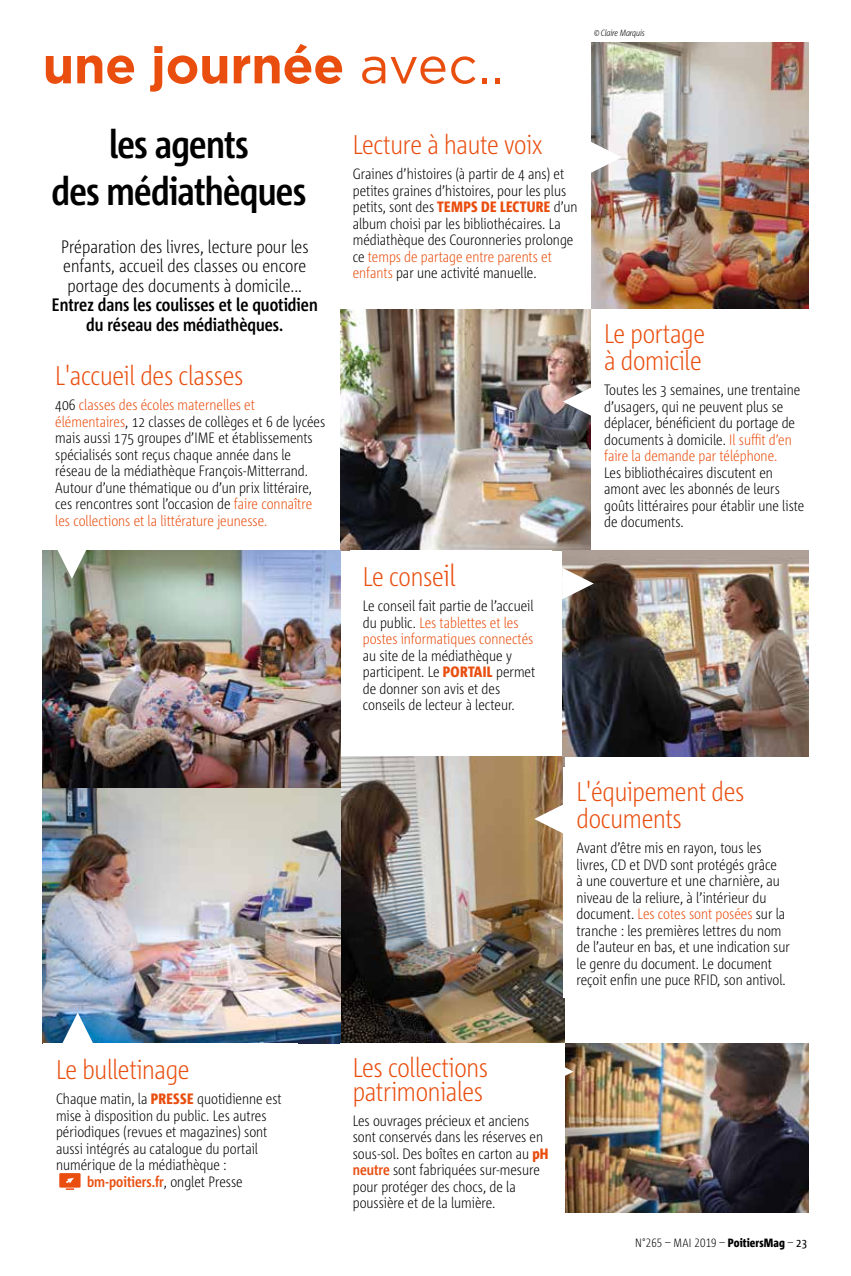
<style>
.page{position:relative;width:851px;height:1276px;background:#fff}
.page>*{position:absolute;margin:0;border:0;box-sizing:border-box;transform-origin:0 0}
.t1{font:700 51px "Gotham";letter-spacing:-.01em;color:#e94e0f}
.t2{font:700 39px/46.5px "Corpid C1 Cd";letter-spacing:-.02em;color:#000;text-align:center}
.t3{font:300 27px/27px "Corpid C1 Cd";letter-spacing:-.01em;color:#e94e0f}
.t4{font:300 18px/19.5px "Corpid C1 Cd";color:#000;text-align:justify}
.t5{font:700 18px/19.5px "Corpid C1 Cd";color:#000;text-align:center}
.t6{font:300 15px/16.5px "Corpid C1 Cd";color:#000}
.t7{font:300 15px/16.5px "Corpid C1 Cd";color:#e94e0f}
.t8{font:700 15px "Corpid C1 Cd";color:#e94e0f}
.t9{font:300 12px "Corpid C1 Cd";letter-spacing:.01em;color:#000}
.t10{font:italic 300 9px "Corpid C1 Cd";letter-spacing:-.02em;color:#000}
.s1{font-weight:400}
.s2{color:#e94e0f}
.s3{font-weight:800;color:#e94e0f}
.s4{font-size:30px}
.s5{color:#000}
.s6{font-weight:300;color:#000}
.s7{font-weight:700;color:#e94e0f}
.s8{font-weight:800}
</style>
<div class="page">
<img style="left:565px;top:1043px;width:243px;height:169px">
<img style="left:591px;top:43px;width:217px;height:266px">
<img style="left:340px;top:310px;width:251px;height:240px">
<img style="left:340px;top:756px;width:224px;height:287px">
<img style="left:562px;top:550px;width:246px;height:206px">
<img style="left:43px;top:550px;width:297px;height:239px">
<img style="left:43px;top:789px;width:297px;height:254px">
<svg style="left:62px;top:1012px;width:32px;height:31px"></svg>
<svg style="left:56px;top:550px;width:32px;height:29px"></svg>
<svg style="left:534px;top:803px;width:29px;height:32px"></svg>
<svg style="left:562px;top:568px;width:31px;height:31px"></svg>
<svg style="left:565px;top:1055px;width:8px;height:32px"></svg>
<svg style="left:562px;top:386px;width:29px;height:31px"></svg>
<svg style="left:591px;top:141px;width:31px;height:32px"></svg>
<div style="left:563px;top:767px;width:239px;height:231px;background:#fff"></div>
<div style="left:59px;top:1173px;width:22px;height:14px;background:#e94e0f"></div>
<svg style="left:66px;top:1177px;width:8px;height:13px"></svg>
<h1 class="t1" style="left:43px;top:31px;width:462px">une journée <span class="s1">avec..</span></h1>
<h2 class="t2" style="left:51px;top:120px;width:256px">les agents<br>des médiathèques</h2>
<p class="t4" style="left:61px;top:236px;width:249px">Préparation des livres, lecture pour les enfants, accueil des classes ou encore portage des documents à domicile...</p>
<p class="t5" style="left:52px;top:294px;width:267px">Entrez dans les coulisses et le quotidien du réseau des médiathèques.</p>
<h3 class="t3" style="left:55px;top:361px;width:189px">L'accueil des classes</h3>
<p class="t6" style="left:55px;top:396px;width:271px">406 <span class="s2">classes des écoles maternelles et élémentaires</span>, 12 classes de collèges et 6 de lycées mais aussi 175 groupes d’IME et établissements spécialisés sont reçus chaque année dans le réseau de la médiathèque François-Mitterrand.<br>Autour d’une thématique ou d’un prix littéraire, ces rencontres sont l’occasion de <span class="s2">faire connaître les collections et la littérature jeunesse.</span></p>
<h3 class="t3" style="left:353px;top:131px;width:191px">Lecture à haute voix</h3>
<p class="t6" style="left:353px;top:165px;width:226px">Graines d’histoires (à partir de 4 ans) et petites graines d’histoires, pour les plus petits, sont des <span class="s3">TEMPS DE LECTURE</span> d’un album choisi par les bibliothécaires. La médiathèque des Couronneries prolonge ce <span class="s2">temps de partage entre parents et enfants</span> par une activité manuelle.</p>
<h3 class="t3" style="left:363px;top:562px;width:95px">Le conse<span class="s4">il</span></h3>
<p class="t7" style="left:363px;top:597px;width:172px"><span class="s5">Le conseil fait partie de l’accueil du public.</span> Les tablettes et les postes informatiques connectés</p>
<p class="t6" style="left:363px;top:647px;width:174px">au site de la médiathèque y participent. Le <span class="s3">PORTAIL</span> permet de donner son avis et des conseils de lecteur à lecteur.</p>
<p class="t10" style="left:594px;top:27px;width:52px">© Claire Marquis</p>
<h3 class="t3" style="left:604px;top:320px;width:102px">Le portage à domicile</h3>
<p class="t6" style="left:604px;top:381px;width:198px">Toutes les 3 semaines, une trentaine d’usagers, qui ne peuvent plus se déplacer, bénéficient du portage de documents à domicile. <span class="s2">Il suffit d’en faire la demande par téléphone.</span></p>
<p class="t6" style="left:604px;top:464px;width:202px">Les bibliothécaires discutent en amont avec les abonnés de leurs goûts littéraires pour établir une liste de documents.</p>
<h3 class="t3" style="left:56px;top:1055px;width:135px">Le bulletinage</h3>
<p class="t6" style="left:56px;top:1090px;width:227px">Chaque matin, la <span class="s3">PRESSE</span> quotidienne est</p>
<p class="t6" style="left:56px;top:1106px;width:212px">mise à disposition du public. Les autres</p>
<p class="t6" style="left:56px;top:1123px;width:213px">périodiques (revues et magazines) sont</p>
<p class="t6" style="left:56px;top:1139px;width:203px">aussi intégrés au catalogue du portail</p>
<p class="t6" style="left:56px;top:1156px;width:172px">numérique de la médiathèque :</p>
<p class="t8" style="left:87px;top:1172px;width:157px">bm-poitiers.fr<span class="s6">, onglet Presse</span></p>
<h3 class="t3" style="left:353px;top:1054px;width:137px;line-height:24px">Les collections patrimoniales</h3>
<p class="t6" style="left:353px;top:1112px;width:197px">Les ouvrages précieux et anciens sont conservés dans les réserves en sous-sol. Des boîtes en carton au <span class="s3">pH </span><span class="s7">neutre</span> sont fabriquées sur-mesure pour protéger des chocs, de la poussière et de la lumière.</p>
<h3 class="t3" style="left:576px;top:777px;width:169px">L'équipement des documents</h3>
<p class="t6" style="left:576px;top:839px;width:215px">Avant d’être mis en rayon, tous les livres, CD et DVD sont protégés grâce<br>à une couverture et une charnière, au niveau de la reliure, à l’intérieur du document. <span class="s2">Les cotes sont posées</span> sur la tranche : les premières lettres du nom de l’auteur en bas, et une indication sur le genre du document. Le document reçoit enfin une puce RFID, son antivol.</p>
<p class="t9" style="left:635px;top:1235px;width:173px">N°265 – MAI 2019 – <span class="s8">PoitiersMag</span> – <span class="s1">23</span></p>
</div>
